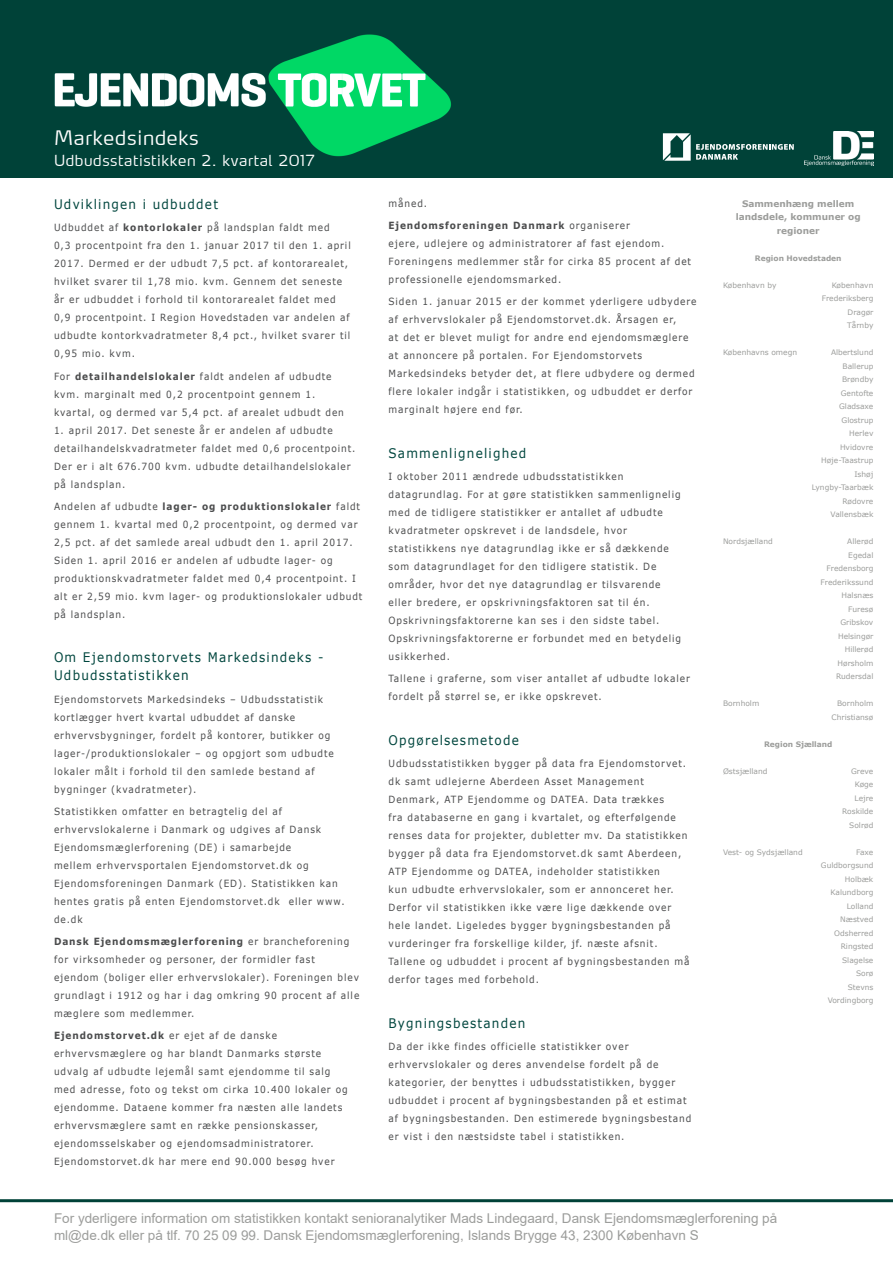
<style>
.page{position:relative;width:893px;height:1263px;background:#fff}
.page>*{position:absolute;margin:0;border:0;box-sizing:border-box;transform-origin:0 0}
.t1{font:300 19.5px "Max LF";letter-spacing:.04em;color:#fff}
.t2{font:300 15px "Max LF";letter-spacing:.04em;color:#fff}
.t3{font:13.5px/16.2px "Arial";color:#9c9d9b}
.t4{font:13.2px/18px "Verdana";letter-spacing:.1em;color:#00463e;scale:.91 1}
.t5{font:9.9px/18px "Verdana";letter-spacing:.1em;color:#4b4c4d;scale:.91 1}
.t6{font:700 9px "Verdana";color:#9c9d9b}
.t7{font:7.5px "Verdana";color:#9c9d9b}
.t8{font:700 7.5px "Verdana";color:#9c9d9b}
.s1{font-weight:700}
</style>
<div class="page">
<div style="left:0;top:0;width:893px;height:178px;background:#004238"></div>
<img style="left:54px;top:34px;width:397px;height:123px">
<div style="left:54px;top:113px;width:224px;height:26px;background:#004238"></div>
<svg style="left:663px;top:133px;width:131px;height:28px"></svg>
<img style="left:805px;top:131px;width:68px;height:34px">
<hr style="left:0;top:1199px;width:893px;height:3px;background:#004238">
<p class="t1" style="left:54px;top:126px;width:146px">Markedsindeks</p>
<p class="t2" style="left:54px;top:152px;width:262px">Udbudsstatistikken 2. kvartal 2017</p>
<p class="t4" style="left:54px;top:195px;width:182px">Udviklingen i udbuddet</p>
<p class="t5" style="left:54px;top:219px;width:328px">Udbuddet af <span class="s1">kontorlokaler</span> på landsplan faldt med<br>0,3 procentpoint fra den 1. januar 2017 til den 1. april 2017. Dermed er der udbudt 7,5 pct. af kontorarealet, hvilket svarer til 1,78 mio. kvm. Gennem det seneste år er udbuddet i forhold til kontorarealet faldet med 0,9 procentpoint. I Region Hovedstaden var andelen af udbudte kontorkvadratmeter 8,4 pct., hvilket svarer til 0,95 mio. kvm.</p>
<p class="t5" style="left:54px;top:367px;width:320px">For <span class="s1">detailhandelslokaler</span> faldt andelen af udbudte kvm. marginalt med 0,2 procentpoint gennem 1. kvartal, og dermed var 5,4 pct. af arealet udbudt den</p>
<p class="t5" style="left:54px;top:421px;width:333px">1. april 2017. Det seneste år er andelen af udbudte detailhandelskvadratmeter faldet med 0,6 procentpoint.<br>Der er i alt 676.700 kvm. udbudte detailhandelslokaler på landsplan.</p>
<p class="t5" style="left:54px;top:497px;width:340px">Andelen af udbudte <span class="s1">lager- og produktionslokaler</span> faldt gennem 1. kvartal med 0,2 procentpoint, og dermed var 2,5 pct. af det samlede areal udbudt den 1. april 2017.<br>Siden 1. april 2016 er andelen af udbudte lager- og produktionskvadratmeter faldet med 0,4 procentpoint. I alt er 2,59 mio. kvm lager- og produktionslokaler udbudt på landsplan.</p>
<p class="t4" style="left:54px;top:648px;width:298px">Om Ejendomstorvets Markedsindeks -<br>Udbudsstatistikken</p>
<p class="t5" style="left:54px;top:690px;width:309px">Ejendomstorvets Markedsindeks – Udbudsstatistik kortlægger hvert kvartal udbuddet af danske erhvervsbygninger, fordelt på kontorer, butikker og lager-/produktionslokaler – og opgjort som udbudte lokaler målt i forhold til den samlede bestand af bygninger (kvadratmeter).</p>
<p class="t5" style="left:54px;top:802px;width:321px">Statistikken omfatter en betragtelig del af erhvervslokalerne i Danmark og udgives af Dansk Ejendomsmæglerforening (DE) i samarbejde<br>mellem erhvervsportalen Ejendomstorvet.dk og Ejendomsforeningen Danmark (ED). Statistikken kan hentes gratis på enten Ejendomstorvet.dk eller www. de.dk</p>
<p class="t5" style="left:54px;top:932px;width:337px"><span class="s1">Dansk Ejendomsmæglerforening</span> er brancheforening for virksomheder og personer, der formidler fast ejendom (boliger eller erhvervslokaler). Foreningen blev grundlagt i 1912 og har i dag omkring 90 procent af alle mæglere som medlemmer.</p>
<p class="t5" style="left:54px;top:1027px;width:324px"><span class="s1">Ejendomstorvet.dk</span> er ejet af de danske erhvervsmæglere og har blandt Danmarks største udvalg af udbudte lejemål samt ejendomme til salg med adresse, foto og tekst om cirka 10.400 lokaler og ejendomme. Dataene kommer fra næsten alle landets erhvervsmæglere samt en række pensionskasser, ejendomsselskaber og ejendomsadministratorer.<br>Ejendomstorvet.dk har mere end 90.000 besøg hver</p>
<p class="t5" style="left:388px;top:194px;width:44px">måned.</p>
<p class="t5" style="left:388px;top:216px;width:334px"><span class="s1">Ejendomsforeningen Danmark</span> organiserer<br>ejere, udlejere og administratorer af fast ejendom.<br>Foreningens medlemmer står for cirka 85 procent af det professionelle ejendomsmarked.</p>
<p class="t5" style="left:388px;top:293px;width:340px">Siden 1. januar 2015 er der kommet yderligere udbydere af erhvervslokaler på Ejendomstorvet.dk. Årsagen er,<br>at det er blevet muligt for andre end ejendomsmæglere at annoncere på portalen. For Ejendomstorvets Markedsindeks betyder det, at flere udbydere og dermed flere lokaler indgår i statistikken, og udbuddet er derfor marginalt højere end før.</p>
<p class="t4" style="left:388px;top:444px;width:153px">Sammenlignelighed</p>
<p class="t5" style="left:388px;top:467px;width:323px">I oktober 2011 ændrede udbudsstatistikken datagrundlag. For at gøre statistikken sammenlignelig med de tidligere statistikker er antallet af udbudte kvadratmeter opskrevet i de landsdele, hvor statistikkens nye datagrundlag ikke er så dækkende som datagrundlaget for den tidligere statistik. De områder, hvor det nye datagrundlag er tilsvarende eller bredere, er opskrivningsfaktoren sat til én.<br>Opskrivningsfaktorerne kan ses i den sidste tabel.<br>Opskrivningsfaktorerne er forbundet med en betydelig usikkerhed.</p>
<p class="t5" style="left:388px;top:670px;width:333px">Tallene i graferne, som viser antallet af udbudte lokaler fordelt på størrel se, er ikke opskrevet.</p>
<p class="t4" style="left:388px;top:731px;width:145px">Opgørelsesmetode</p>
<p class="t5" style="left:388px;top:754px;width:332px">Udbudsstatistikken bygger på data fra Ejendomstorvet. dk samt udlejerne Aberdeen Asset Management Denmark, ATP Ejendomme og DATEA. Data trækkes<br>fra databaserne en gang i kvartalet, og efterfølgende renses data for projekter, dubletter mv. Da statistikken bygger på data fra Ejendomstorvet.dk samt Aberdeen, ATP Ejendomme og DATEA, indeholder statistikken<br>kun udbudte erhvervslokaler, som er annonceret her.<br>Derfor vil statistikken ikke være lige dækkende over hele landet. Ligeledes bygger bygningsbestanden på vurderinger fra forskellige kilder, jf. næste afsnit.<br>Tallene og udbuddet i procent af bygningsbestanden må derfor tages med forbehold.</p>
<p class="t4" style="left:388px;top:1014px;width:152px">Bygningsbestanden</p>
<p class="t5" style="left:388px;top:1037px;width:334px">Da der ikke findes officielle statistikker over erhvervslokaler og deres anvendelse fordelt på de kategorier, der benyttes i udbudsstatistikken, bygger udbuddet i procent af bygningsbestanden på et estimat af bygningsbestanden. Den estimerede bygningsbestand er vist i den næstsidste tabel i statistikken.</p>
<p class="t6" style="left:742px;top:197px;width:114px">Sammenhæng mellem</p>
<p class="t6" style="left:736px;top:211px;width:126px">landsdele, kommuner og</p>
<p class="t6" style="left:777px;top:224px;width:44px">regioner</p>
<p class="t8" style="left:755px;top:253px;width:88px">Region Hovedstaden</p>
<p class="t7" style="left:723px;top:280px;width:55px">København by</p>
<p class="t7" style="left:832px;top:280px;width:43px">København</p>
<p class="t7" style="left:822px;top:293px;width:53px">Frederiksberg</p>
<p class="t7" style="left:848px;top:307px;width:27px">Dragør</p>
<p class="t7" style="left:847px;top:320px;width:28px">Tårnby</p>
<p class="t7" style="left:723px;top:347px;width:76px">Københavns omegn</p>
<p class="t7" style="left:831px;top:347px;width:44px">Albertslund</p>
<p class="t7" style="left:843px;top:361px;width:32px">Ballerup</p>
<p class="t7" style="left:842px;top:374px;width:33px">Brøndby</p>
<p class="t7" style="left:841px;top:388px;width:34px">Gentofte</p>
<p class="t7" style="left:839px;top:401px;width:36px">Gladsaxe</p>
<p class="t7" style="left:841px;top:415px;width:33px">Glostrup</p>
<p class="t7" style="left:849px;top:428px;width:26px">Herlev</p>
<p class="t7" style="left:840px;top:442px;width:35px">Hvidovre</p>
<p class="t7" style="left:821px;top:455px;width:54px">Høje-Taastrup</p>
<p class="t7" style="left:854px;top:469px;width:20px">Ishøj</p>
<p class="t7" style="left:812px;top:482px;width:63px">Lyngby-Taarbæk</p>
<p class="t7" style="left:842px;top:496px;width:32px">Rødovre</p>
<p class="t7" style="left:831px;top:509px;width:44px">Vallensbæk</p>
<p class="t7" style="left:723px;top:536px;width:51px">Nordsjælland</p>
<p class="t7" style="left:847px;top:536px;width:28px">Allerød</p>
<p class="t7" style="left:848px;top:550px;width:27px">Egedal</p>
<p class="t7" style="left:826px;top:563px;width:48px">Fredensborg</p>
<p class="t7" style="left:821px;top:577px;width:54px">Frederikssund</p>
<p class="t7" style="left:841px;top:590px;width:33px">Halsnæs</p>
<p class="t7" style="left:848px;top:604px;width:27px">Furesø</p>
<p class="t7" style="left:840px;top:617px;width:34px">Gribskov</p>
<p class="t7" style="left:838px;top:631px;width:37px">Helsingør</p>
<p class="t7" style="left:845px;top:644px;width:30px">Hillerød</p>
<p class="t7" style="left:837px;top:658px;width:37px">Hørsholm</p>
<p class="t7" style="left:836px;top:671px;width:39px">Rudersdal</p>
<p class="t7" style="left:723px;top:698px;width:38px">Bornholm</p>
<p class="t7" style="left:837px;top:698px;width:38px">Bornholm</p>
<p class="t7" style="left:831px;top:712px;width:43px">Christiansø</p>
<p class="t8" style="left:764px;top:739px;width:70px">Region Sjælland</p>
<p class="t7" style="left:723px;top:766px;width:46px">Østsjælland</p>
<p class="t7" style="left:851px;top:766px;width:24px">Greve</p>
<p class="t7" style="left:855px;top:779px;width:20px">Køge</p>
<p class="t7" style="left:854px;top:793px;width:20px">Lejre</p>
<p class="t7" style="left:842px;top:806px;width:33px">Roskilde</p>
<p class="t7" style="left:849px;top:820px;width:26px">Solrød</p>
<p class="t7" style="left:723px;top:847px;width:81px">Vest- og Sydsjælland</p>
<p class="t7" style="left:856px;top:847px;width:19px">Faxe</p>
<p class="t7" style="left:821px;top:860px;width:54px">Guldborgsund</p>
<p class="t7" style="left:845px;top:874px;width:30px">Holbæk</p>
<p class="t7" style="left:831px;top:887px;width:44px">Kalundborg</p>
<p class="t7" style="left:847px;top:901px;width:28px">Lolland</p>
<p class="t7" style="left:840px;top:914px;width:35px">Næstved</p>
<p class="t7" style="left:834px;top:928px;width:41px">Odsherred</p>
<p class="t7" style="left:841px;top:941px;width:34px">Ringsted</p>
<p class="t7" style="left:842px;top:955px;width:33px">Slagelse</p>
<p class="t7" style="left:856px;top:968px;width:19px">Sorø</p>
<p class="t7" style="left:848px;top:982px;width:27px">Stevns</p>
<p class="t7" style="left:828px;top:995px;width:47px">Vordingborg</p>
<h3 class="t3" style="left:54px;top:1210px;width:725px">For yderligere information om statistikken kontakt senioranalytiker Mads Lindegaard, Dansk Ejendomsmæglerforening på ml@de.dk eller på tlf. 70 25 09 99. Dansk Ejendomsmæglerforening, Islands Brygge 43, 2300 København S</h3>
</div>
